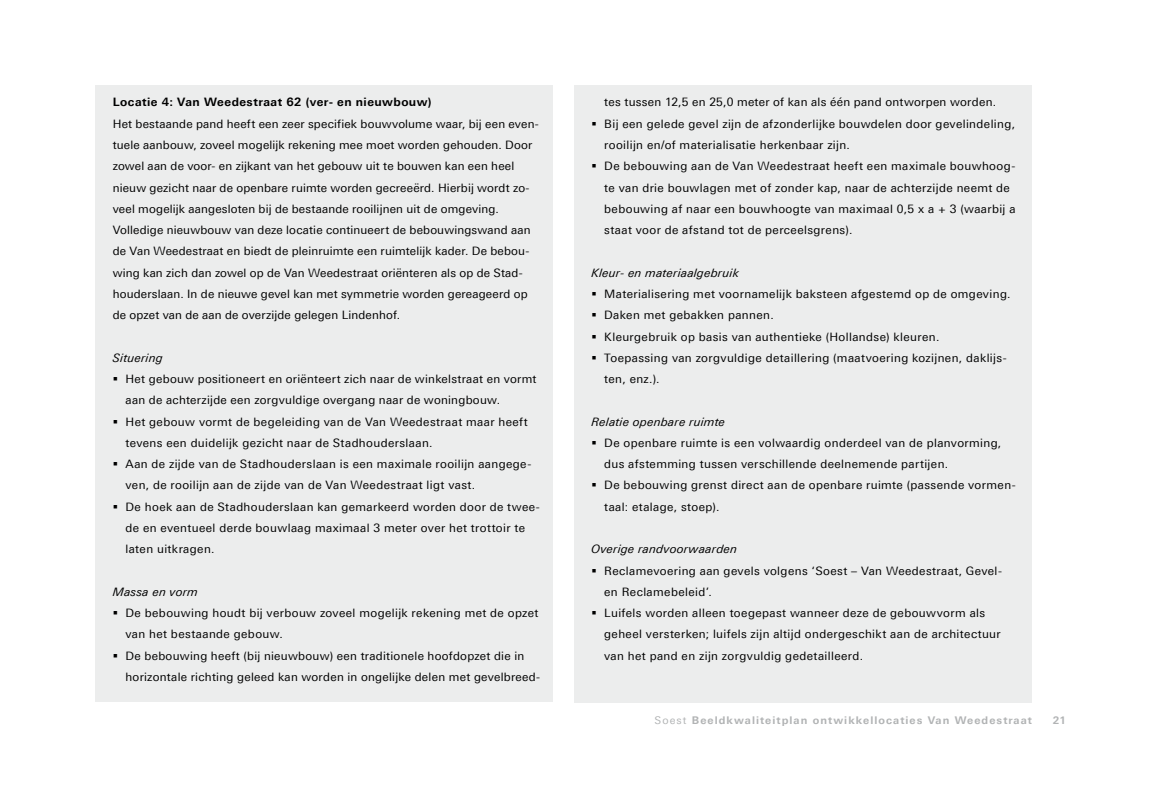
<style>
.page{position:relative;width:1149px;height:798px;background:#fff}
.page>*{position:absolute;margin:0;border:0;box-sizing:border-box;transform-origin:0 0}
.t1{font:11.7px/21.3px "LT Univers Basic";letter-spacing:.03em;color:#000}
.t2{font:italic 11.7px "LT Univers Basic";letter-spacing:.025em;color:#000}
.t3{font:700 11.7px "LT Univers Basic";letter-spacing:.04em;color:#000}
.t4{font:700 10.65px "LT Univers Basic";letter-spacing:.1em;color:#b1b3b4}
.t5{font:700 10.5px "LT Univers Basic";color:#b1b3b4}
.s1{font-weight:400}
</style>
<div class="page">
<div style="left:96px;top:85px;width:457px;height:616px;background:#eceded"></div>
<div style="left:574px;top:85px;width:457px;height:617px;background:#eceded"></div>
<p class="t3" style="left:113px;top:95px;width:320px">Locatie 4: Van Weedestraat 62 (ver- en nieuwbouw)</p>
<p class="t1" style="left:113px;top:113px;width:427px">Het bestaande pand heeft een zeer specifiek bouwvolume waar, bij een even&shy;tuele aanbouw, zoveel mogelijk rekening mee moet worden gehouden. Door zowel aan de voor- en zijkant van het gebouw uit te bouwen kan een heel nieuw gezicht naar de openbare ruimte worden gecreeërd. Hierbij wordt zo&shy;veel mogelijk aangesloten bij de bestaande rooilijnen uit de omgeving.<br>Volledige nieuwbouw van deze locatie continueert de bebouwingswand aan de Van Weedestraat en biedt de pleinruimte een ruimtelijk kader. De bebou&shy;wing kan zich dan zowel op de Van Weedestraat oriënteren als op de Stad&shy;houderslaan. In de nieuwe gevel kan met symmetrie worden gereageerd op de opzet van de aan de overzijde gelegen Lindenhof.</p>
<p class="t2" style="left:113px;top:350px;width:52px">Situering</p>
<p class="t1" style="left:125px;top:368px;width:416px">Het gebouw positioneert en oriënteert zich naar de winkelstraat en vormt aan de achterzijde een zorgvuldige overgang naar de woningbouw.<br>Het gebouw vormt de begeleiding van de Van Weedestraat maar heeft tevens een duidelijk gezicht naar de Stadhouderslaan.<br>Aan de zijde van de Stadhouderslaan is een maximale rooilijn aangege&shy;ven, de rooilijn aan de zijde van de Van Weedestraat ligt vast.<br>De hoek aan de Stadhouderslaan kan gemarkeerd worden door de twee&shy;de en eventueel derde bouwlaag maximaal 3 meter over het trottoir te laten uitkragen.</p>
<p class="t2" style="left:113px;top:584px;width:87px">Massa en vorm</p>
<p class="t1" style="left:125px;top:602px;width:416px">De bebouwing houdt bij verbouw zoveel mogelijk rekening met de opzet van het bestaande gebouw.<br>De bebouwing heeft (bij nieuwbouw) een traditionele hoofdopzet die in horizontale richting geleed kan worden in ongelijke delen met gevelbreed-</p>
<p class="t1" style="left:604px;top:92px;width:412px">tes tussen 12,5 en 25,0 meter of kan als één pand ontworpen worden.<br>Bij een gelede gevel zijn de afzonderlijke bouwdelen door gevelindeling, rooilijn en/of materialisatie herkenbaar zijn.<br>De bebouwing aan de Van Weedestraat heeft een maximale bouwhoog&shy;te van drie bouwlagen met of zonder kap, naar de achterzijde neemt de bebouwing af naar een bouwhoogte van maximaal 0,5 x a + 3 (waarbij a staat voor de afstand tot de perceelsgrens).</p>
<p class="t2" style="left:591px;top:265px;width:149px">Kleur- en materiaalgebruik</p>
<p class="t1" style="left:604px;top:283px;width:408px">Materialisering met voornamelijk baksteen afgestemd op de omgeving.<br>Daken met gebakken pannen.<br>Kleurgebruik op basis van authentieke (Hollandse) kleuren.<br>Toepassing van zorgvuldige detaillering (maatvoering kozijnen, daklijs&shy;ten, enz.).</p>
<p class="t2" style="left:591px;top:414px;width:135px">Relatie openbare ruimte</p>
<p class="t1" style="left:604px;top:432px;width:413px">De openbare ruimte is een volwaardig onderdeel van de planvorming, dus afstemming tussen verschillende deelnemende partijen.<br>De bebouwing grenst direct aan de openbare ruimte (passende vormen&shy;taal: etalage, stoep).</p>
<p class="t2" style="left:591px;top:542px;width:147px">Overige randvoorwaarden</p>
<p class="t1" style="left:604px;top:559px;width:399px">Reclamevoering aan gevels volgens ‘Soest – Van Weedestraat, Gevel&shy;en Reclamebeleid’.<br>Luifels worden alleen toegepast wanneer deze de gebouwvorm als geheel versterken; luifels zijn altijd ondergeschikt aan de architectuur van het pand en zijn zorgvuldig gedetailleerd.</p>
<p class="t4" style="left:654px;top:713px;width:379px"><span class="s1">Soest</span> Beeldkwaliteitplan ontwikkellocaties Van Weedestraat</p>
<p class="t5" style="left:1052px;top:713px;width:15px">21</p>
</div>
